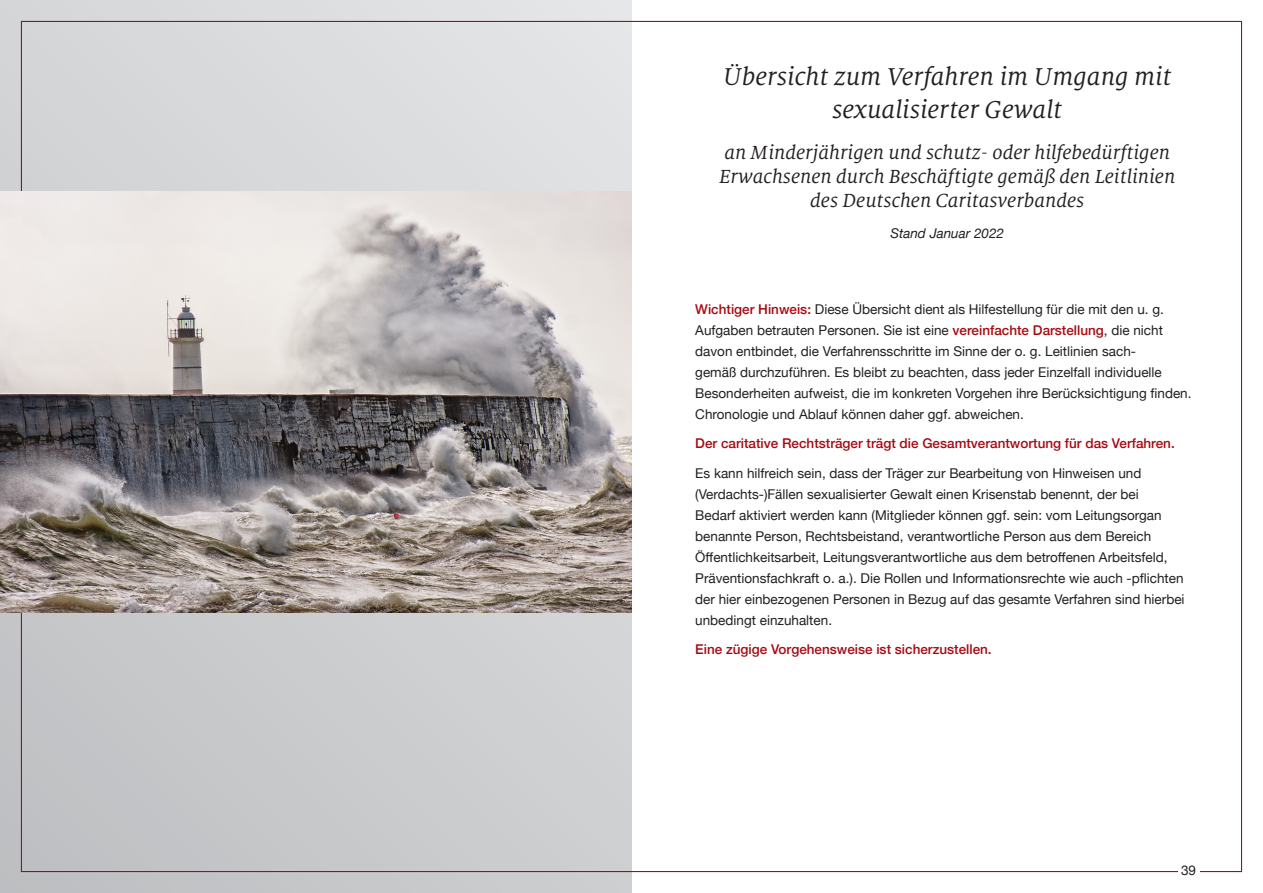
<style>
.page{position:relative;width:1263px;height:893px;background:#fff}
.page>*{position:absolute;margin:0;border:0;box-sizing:border-box;transform-origin:0 0}
.t1{font:italic 27px/33px "Milo Serif OT";color:#231f20;text-align:center}
.t2{font:italic 21px/24px "Milo Serif OT";color:#231f20;text-align:center}
.t3{font:13.5px/21px "Helvetica Neue";color:#231f20}
.t4{font:500 13.5px "Helvetica Neue";color:#a70a12}
.t5{font:italic 13.5px "Helvetica Neue";color:#231f20}
.s1{font-weight:500;color:#a70a12}
</style>
<div class="page">
<div style="left:0;top:0;width:631px;height:893px;background:linear-gradient(to right,#c7c8ca,#d8d9db)"></div>
<img style="left:0;top:191px;width:631px;height:421px">
<h1 class="t1" style="left:723px;top:61px;width:450px">Übersicht zum Verfahren im Umgang mit sexualisierter Gewalt</h1>
<h2 class="t2" style="left:719px;top:141px;width:457px">an Minderjährigen und schutz- oder hilfebedürftigen<br>Erwachsenen durch Beschäftigte gemäß den Leitlinien des Deutschen Caritasverbandes</h2>
<p class="t5" style="left:890px;top:223px;width:115px">Stand Januar 2022</p>
<p class="t3" style="left:695px;top:299px;width:498px"><span class="s1">Wichtiger Hinweis:</span> Diese Übersicht dient als Hilfestellung für die mit den u. g.<br>Aufgaben betrauten Personen. Sie ist eine <span class="s1">vereinfachte Darstellung</span>, die nicht davon entbindet, die Verfahrensschritte im Sinne der o. g. Leitlinien sach-<br>gemäß durchzuführen. Es bleibt zu beachten, dass jeder Einzelfall individuelle Besonderheiten aufweist, die im konkreten Vorgehen ihre Berücksichtigung finden.<br>Chronologie und Ablauf können daher ggf. abweichen.</p>
<p class="t4" style="left:695px;top:433px;width:481px">Der caritative Rechtsträger trägt die Gesamtverantwortung für das Verfahren.</p>
<p class="t3" style="left:695px;top:463px;width:491px">Es kann hilfreich sein, dass der Träger zur Bearbeitung von Hinweisen und (Verdachts-)Fällen sexualisierter Gewalt einen Krisenstab benennt, der bei<br>Bedarf aktiviert werden kann (Mitglieder können ggf. sein: vom Leitungsorgan benannte Person, Rechtsbeistand, verantwortliche Person aus dem Bereich Öffentlichkeitsarbeit, Leitungsverantwortliche aus dem betroffenen Arbeitsfeld, Präventionsfachkraft o. a.). Die Rollen und Informationsrechte wie auch -pflichten der hier einbezogenen Personen in Bezug auf das gesamte Verfahren sind hierbei unbedingt einzuhalten.</p>
<p class="t4" style="left:695px;top:639px;width:298px">Eine zügige Vorgehensweise ist sicherzustellen.</p>
<p class="t3" style="left:1181px;top:860px;width:17px">39</p>
</div>
